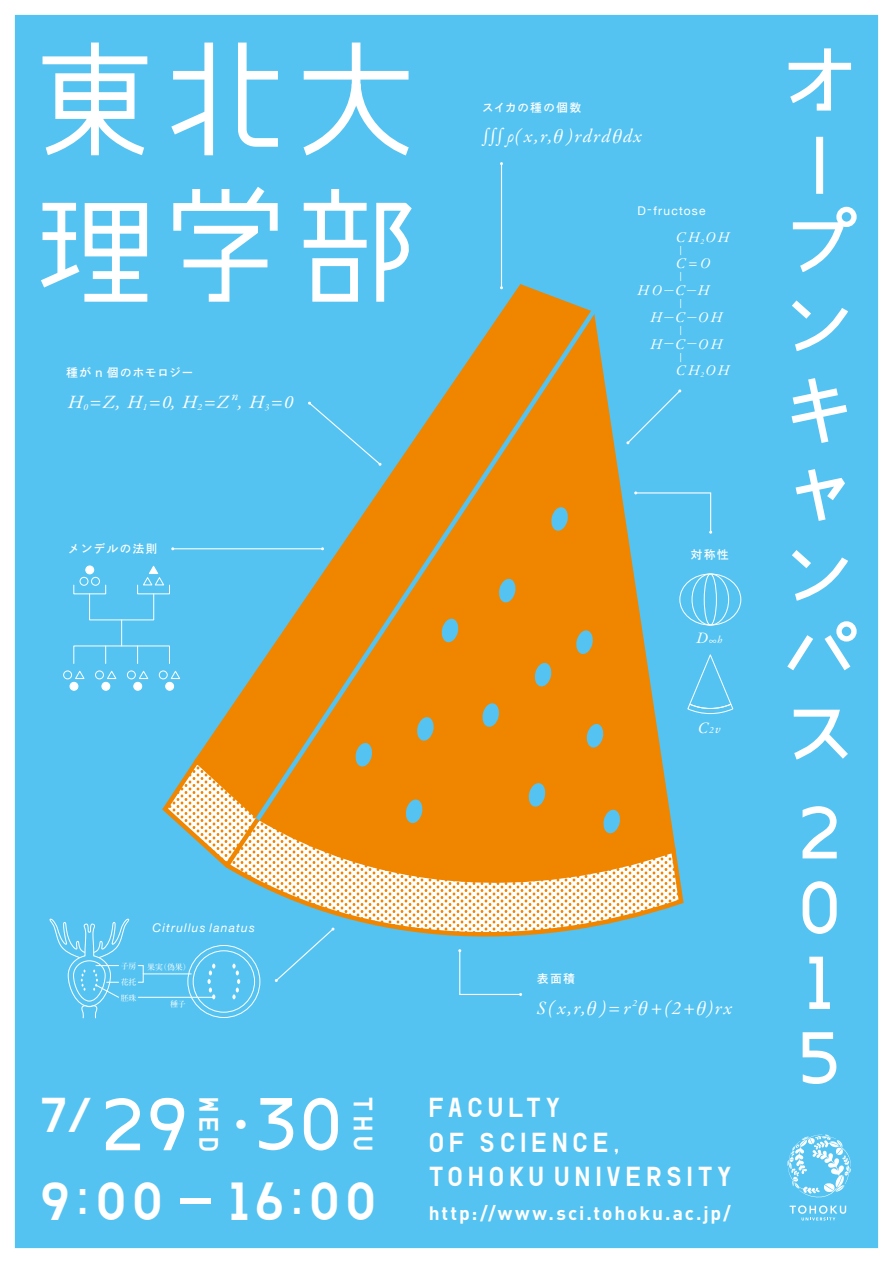
<style>
.page{position:relative;width:893px;height:1263px;background:#fff}
.page>*{position:absolute;margin:0;border:0;box-sizing:border-box;transform-origin:0 0}
.t1{font:61.2px/75.2px "AKAONI M";color:#fff;text-align:justify}
.t2{font:61.12px "AKAONI M";color:#fff}
.t3{font:45.22px "AKAONI B";color:#fff}
.t4{font:23.17px/34.5px "AKAONI B";letter-spacing:.13em;color:#fff}
.t5{font:22.42px "AKAONI B";letter-spacing:.135em;color:#fff}
.t6{font:700 19.12px "DIN";letter-spacing:.1em;color:#fff}
.t7{font:italic 18.9px "Garamond Premr Pro";letter-spacing:.07em;color:#fff}
.t8{font:italic 16.05px "Garamond Premr Pro";color:#fff}
.t9{font:italic 14.92px "Garamond Premr Pro";letter-spacing:.17em;color:#fff}
.t10{font:700 12px "Ro Goth Sink Pro";letter-spacing:.08em;color:#fff}
.t11{font:italic 12px "Helvetica Neue";letter-spacing:.1em;color:#fff}
.t12{font:12px "Helvetica Neue";letter-spacing:.1em;color:#fff}
.t13{font:700 12px "Ro Goth Sink Pro";letter-spacing:.045em;color:#fff}
.t14{font:italic 10.43px "Garamond Premr Pro";color:#fff}
.t15{font:9.15px "Koz Go Pr 6 N";color:#fff;scale:1.82 1}
.t16{font:700 7.95px/16.2px "A1 Mincho Std";letter-spacing:-.01em;color:#fff;text-align:justify}
.s1{font-family:"A1 Mincho Std";font-weight:700;font-style:normal}
.s2{font-family:"Koz Go Pr 6 N";font-style:normal;font-size:16.58px}
.s3{font-size:16.05px}
.s4{font-size:9.45px}
.s5{font-size:13.27px}
</style>
<div class="page">
<div style="left:14px;top:14px;width:865px;height:1235px;background:#54c3f1"></div>
<div style="left:275px;top:944px;width:60px;height:38px;background:#54c3f1"></div>
<svg style="left:679px;top:573px;width:63px;height:53px;background:#68caf2"></svg>
<svg style="left:687px;top:652px;width:47px;height:62px;background:#60c7f1"></svg>
<svg style="left:121px;top:620px;width:1px;height:25px"></svg>
<div style="left:137px;top:585px;width:33px;height:9px;border:1px solid #fff"></div>
<svg style="left:137px;top:646px;width:1px;height:17px"></svg>
<svg style="left:105px;top:646px;width:1px;height:17px"></svg>
<div style="left:89px;top:593px;width:65px;height:27px;border:1px solid #fff"></div>
<div style="left:80px;top:577px;width:8px;height:9px;border:1px solid #fff;border-radius:50%"></div>
<div style="left:91px;top:577px;width:9px;height:9px;border:1px solid #fff;border-radius:50%"></div>
<div style="left:86px;top:566px;width:8px;height:8px;background:#fff;border-radius:50%"></div>
<div style="left:85px;top:565px;width:9px;height:9px;border:1px solid #fff;border-radius:50%"></div>
<div style="left:70px;top:682px;width:8px;height:8px;background:#fff;border-radius:50%"></div>
<div style="left:70px;top:682px;width:8px;height:9px;border:1px solid #fff;border-radius:50%"></div>
<div style="left:63px;top:670px;width:9px;height:9px;border:1px solid #fff;border-radius:50%"></div>
<svg style="left:74px;top:669px;width:12px;height:11px"></svg>
<div style="left:102px;top:682px;width:8px;height:8px;background:#fff;border-radius:50%"></div>
<div style="left:101px;top:682px;width:9px;height:9px;border:1px solid #fff;border-radius:50%"></div>
<div style="left:95px;top:670px;width:9px;height:9px;border:1px solid #fff;border-radius:50%"></div>
<svg style="left:106px;top:669px;width:11px;height:11px"></svg>
<div style="left:134px;top:682px;width:8px;height:8px;background:#fff;border-radius:50%"></div>
<div style="left:133px;top:682px;width:9px;height:9px;border:1px solid #fff;border-radius:50%"></div>
<div style="left:127px;top:670px;width:9px;height:9px;border:1px solid #fff;border-radius:50%"></div>
<svg style="left:138px;top:669px;width:11px;height:11px"></svg>
<div style="left:166px;top:682px;width:8px;height:8px;background:#fff;border-radius:50%"></div>
<div style="left:165px;top:682px;width:9px;height:9px;border:1px solid #fff;border-radius:50%"></div>
<div style="left:159px;top:670px;width:9px;height:9px;border:1px solid #fff;border-radius:50%"></div>
<svg style="left:170px;top:669px;width:11px;height:11px"></svg>
<svg style="left:142px;top:564px;width:23px;height:22px"></svg>
<div style="left:187px;top:945px;width:73px;height:73px;border:1px solid #fff;border-radius:50%"></div>
<div style="left:193px;top:950px;width:62px;height:63px;border:1px solid #fff;border-radius:50%"></div>
<svg style="left:208px;top:964px;width:7px;height:35px"></svg>
<svg style="left:232px;top:964px;width:8px;height:35px"></svg>
<div style="left:138px;top:965px;width:6px;height:18px;border:1px solid #fff"></div>
<hr style="left:143px;top:973px;width:48px;height:1px;background:#fff">
<hr style="left:138px;top:997px;width:76px;height:1px;background:#fff">
<svg style="left:50px;top:917px;width:79px;height:102px;background:#64c8f2"></svg>
<svg style="left:678px;top:491px;width:34px;height:43px"></svg>
<div style="left:43px;top:56px;width:104px;height:8px;background:#fff"></div>
<div style="left:91px;top:43px;width:8px;height:112px;background:#fff"></div>
<div style="left:55px;top:73px;width:79px;height:46px;border:8px solid #fff"></div>
<div style="left:59px;top:92px;width:72px;height:8px;background:#fff"></div>
<div style="left:204px;top:43px;width:9px;height:112px;background:#fff"></div>
<div style="left:173px;top:71px;width:35px;height:9px;background:#fff"></div>
<svg style="left:162px;top:103px;width:58px;height:39px"></svg>
<svg style="left:234px;top:34px;width:53px;height:117px"></svg>
<svg style="left:294px;top:14px;width:124px;height:149px;background:#6ccbf3"></svg>
<svg style="left:39px;top:101px;width:112px;height:58px"></svg>
<div style="left:184px;top:259px;width:83px;height:8px;background:#fff"></div>
<div style="left:85px;top:203px;width:62px;height:53px;border:8px solid #fff"></div>
<div style="left:89px;top:226px;width:54px;height:8px;background:#fff"></div>
<div style="left:304px;top:203px;width:63px;height:8px;background:#fff"></div>
<div style="left:304px;top:240px;width:63px;height:8px;background:#fff"></div>
<div style="left:345px;top:207px;width:8px;height:37px;background:#fff"></div>
<div style="left:317px;top:207px;width:8px;height:37px;background:#fff"></div>
<div style="left:84px;top:294px;width:63px;height:8px;background:#fff"></div>
<div style="left:93px;top:271px;width:46px;height:8px;background:#fff"></div>
<div style="left:43px;top:203px;width:33px;height:8px;background:#fff"></div>
<div style="left:43px;top:232px;width:33px;height:8px;background:#fff"></div>
<div style="left:57px;top:207px;width:8px;height:69px;background:#fff"></div>
<div style="left:112px;top:207px;width:8px;height:91px;background:#fff"></div>
<div style="left:331px;top:189px;width:8px;height:20px;background:#fff"></div>
<svg style="left:186px;top:178px;width:93px;height:128px;background:#70cdf3"></svg>
<div style="left:192px;top:189px;width:8px;height:20px;background:#fff"></div>
<svg style="left:32px;top:258px;width:56px;height:36px"></svg>
<div style="left:312px;top:258px;width:46px;height:44px;border:8px solid #fff"></div>
<div style="left:258px;top:223px;width:14px;height:15px;background:#54c3f1"></div>
<div style="left:173px;top:203px;width:105px;height:32px;border:8px solid #fff"></div>
<svg style="left:372px;top:191px;width:55px;height:90px"></svg>
<svg style="left:191px;top:281px;width:487px;height:473px;background:#77b6be"></svg>
<svg style="left:159px;top:754px;width:527px;height:190px"></svg>
<svg style="left:602px;top:809px;width:19px;height:25px"></svg>
<svg style="left:600px;top:723px;width:4px;height:25px"></svg>
<svg style="left:221px;top:811px;width:44px;height:61px"></svg>
<svg style="left:253px;top:304px;width:347px;height:520px;background:#c19747"></svg>
<svg style="left:787px;top:1134px;width:65px;height:86px;background:#79d0f3"></svg>
<div style="left:789px;top:63px;width:62px;height:7px;background:#fff"></div>
<svg style="left:785px;top:41px;width:49px;height:73px"></svg>
<div style="left:816px;top:137px;width:7px;height:57px;background:#fff"></div>
<svg style="left:786px;top:219px;width:61px;height:57px"></svg>
<div style="left:836px;top:207px;width:21px;height:20px;border:5px solid #fff;border-radius:50%"></div>
<svg style="left:784px;top:293px;width:68px;height:62px;background:#6bcbf2"></svg>
<svg style="left:784px;top:543px;width:68px;height:61px;background:#6ccbf2"></svg>
<svg style="left:784px;top:370px;width:71px;height:81px"></svg>
<svg style="left:788px;top:461px;width:70px;height:67px;background:#6fccf3"></svg>
<div style="left:836px;top:621px;width:21px;height:20px;border:5px solid #fff;border-radius:50%"></div>
<svg style="left:781px;top:627px;width:76px;height:51px"></svg>
<svg style="left:787px;top:706px;width:68px;height:60px"></svg>
<hr style="left:501px;top:164px;width:1px;height:124px;background:#fff">
<hr style="left:173px;top:548px;width:150px;height:1px;background:#fff">
<svg style="left:458px;top:949px;width:64px;height:47px;background:#5bc5f1"></svg>
<div style="left:626px;top:389px;width:55px;height:55px;background:#54c3f1"></div>
<p class="t13" style="left:66px;top:365px;width:129px">種が n 個のホモロジー</p>
<p class="t7" style="left:68px;top:390px;width:227px">H<sub>0</sub>=Z, H<sub>1</sub>=0, H<sub>2</sub>=Z<sup>n</sup>, H<sub>3</sub>=0</p>
<p class="t10" style="left:68px;top:541px;width:91px">メンデルの法則</p>
<p class="t10" style="left:482px;top:99px;width:101px">スイカの種の個数</p>
<p class="t7" style="left:482px;top:124px;width:161px">∫∫∫ ρ( x,r,<span class="s1">θ</span>)rdrd<span class="s1">θ</span>dx</p>
<p class="t12" style="left:638px;top:202px;width:69px">D-fructose</p>
<p class="t9" style="left:676px;top:227px;width:55px">CH<sub>2</sub>OH</p>
<p class="t15" style="left:673px;top:245px;width:11px">｜</p>
<p class="t9" style="left:676px;top:254px;width:36px">C=O</p>
<p class="t15" style="left:673px;top:272px;width:11px">｜</p>
<p class="t9" style="left:638px;top:281px;width:73px">HO<span class="s2">―</span>C<span class="s2">―</span>H</p>
<p class="t15" style="left:673px;top:299px;width:11px">｜</p>
<p class="t9" style="left:650px;top:308px;width:73px">H<span class="s2">―</span>C<span class="s2">―</span>OH</p>
<p class="t15" style="left:673px;top:325px;width:11px">｜</p>
<p class="t9" style="left:650px;top:335px;width:73px">H<span class="s2">―</span>C<span class="s2">―</span>OH</p>
<p class="t15" style="left:673px;top:352px;width:11px">｜</p>
<p class="t9" style="left:676px;top:361px;width:55px">CH<sub>2</sub>OH</p>
<p class="t10" style="left:690px;top:546px;width:40px">対称性</p>
<p class="t14" style="left:697px;top:634px;width:28px"><span class="s3">D</span>∞h</p>
<p class="t8" style="left:698px;top:718px;width:24px">C<span class="s4">2</span><span class="s5">v</span></p>
<p class="t11" style="left:152px;top:919px;width:104px">Citrullus lanatus</p>
<p class="t16" style="left:121px;top:956px;width:17px">子房花托胚珠</p>
<p class="t16" style="left:147px;top:958px;width:45px">果実（偽果）</p>
<p class="t16" style="left:170px;top:994px;width:17px">種子</p>
<h2 class="t2" style="left:38px;top:1097px;width:307px"><sup>7/</sup>29 <sup>・</sup>30</h2>
<p class="t5" style="left:219px;top:1096px;width:58px;rotate:90deg">WED</p>
<p class="t5" style="left:373px;top:1096px;width:57px;rotate:90deg">THU</p>
<h3 class="t3" style="left:38px;top:1182px;width:341px">9:00 - 16:00</h3>
<p class="t10" style="left:537px;top:970px;width:40px">表面積</p>
<p class="t7" style="left:537px;top:996px;width:102px">S(x,r,<span class="s1">θ</span>)=r<sup>2</sup></p>
<p class="t7" style="left:634px;top:996px;width:100px"><span class="s1">θ</span>+(2+<span class="s1">θ</span>)rx</p>
<p class="t4" style="left:428px;top:1093px;width:306px">FACULTY<br>OF SCIENCE,<br>TOHOKU UNIVERSITY</p>
<p class="t6" style="left:429px;top:1201px;width:304px">http://www.sci.tohoku.ac.jp/</p>
<h1 class="t1" style="left:796px;top:804px;width:48px">2<br>0<br>1<br>5</h1>
</div>
